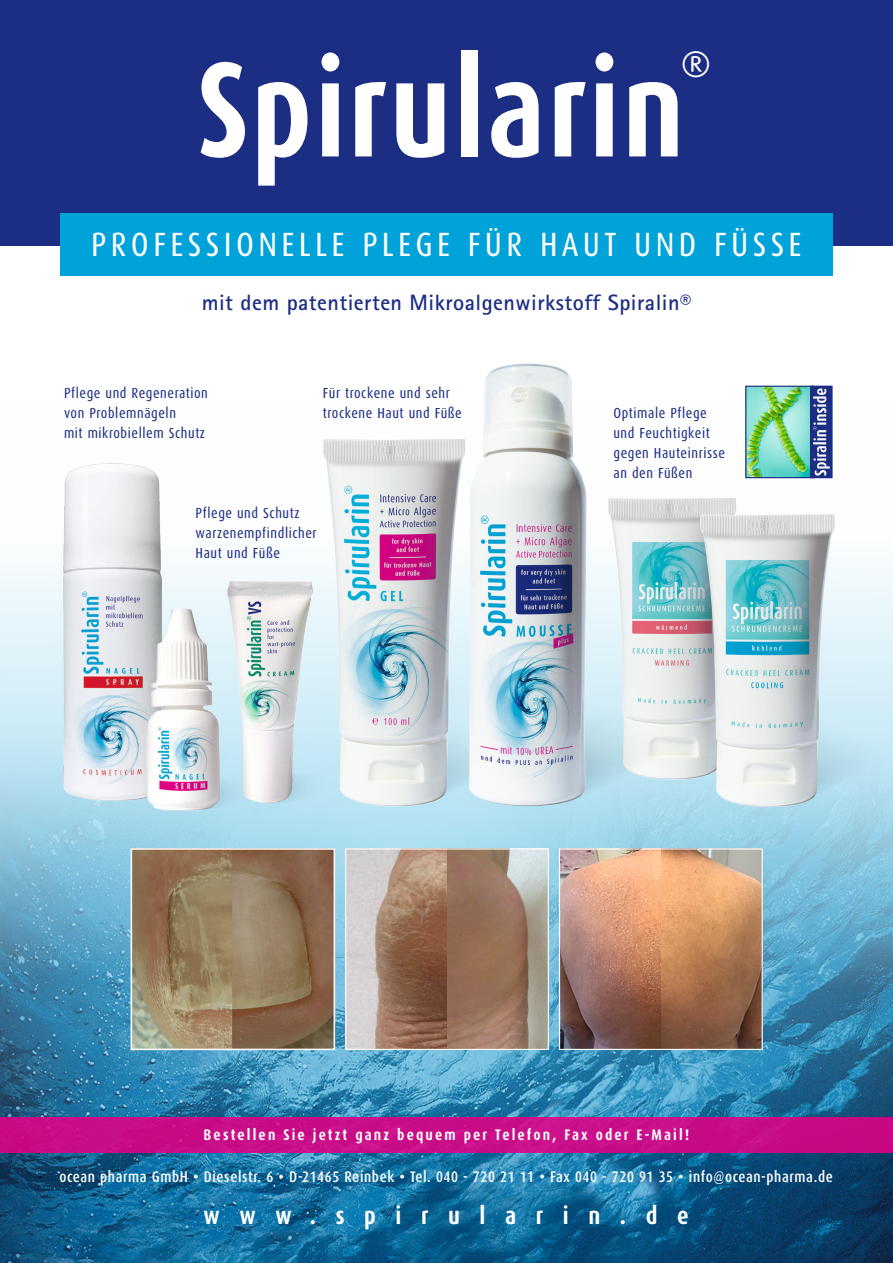
<style>
.page{position:relative;width:893px;height:1263px;background:#fff}
.page>*{position:absolute;margin:0;border:0;box-sizing:border-box;transform-origin:0 0}
.t1{font:700 135.45px "Dax Condensed";letter-spacing:.02em;color:#fff;scale:.94 1}
.t2{font:700 37.2px "Dax Condensed";color:#fff}
.t3{font:33.6px "Dax Condensed";letter-spacing:.13em;color:#fff}
.t4{font:700 24.45px "Dax Condensed";letter-spacing:.8em;color:#fff}
.t5{font:700 22.2px "Rotis Sans Serif";letter-spacing:.02em;color:#1c2e84}
.t6{font:500 15.3px "Dax Condensed";letter-spacing:.04em;color:#fff}
.t7{font:700 15.3px "Dax Condensed";letter-spacing:.14em;color:#fff}
.t8{font:14.55px/20px "Dax Condensed";letter-spacing:.04em;color:#1c2e84}
</style>
<div class="page">
<img style="left:0;top:592px;width:893px;height:671px">
<img style="left:747px;top:388px;width:63px;height:88px">
<div style="left:745px;top:386px;width:69px;height:92px;border:1px solid #1c2e84"></div>
<div style="left:811px;top:386px;width:21px;height:92px;background:#1c2e84"></div>
<div style="left:810px;top:386px;width:23px;height:92px;border:1px solid #1c2e84"></div>
<svg style="left:813px;top:388px;width:17px;height:88px"></svg>
<svg style="left:841px;top:694px;width:44px;height:111px;background:#c1e5f2"></svg>
<img style="left:590px;top:498px;width:83px;height:173px">
<img style="left:673px;top:498px;width:168px;height:324px">
<img style="left:318px;top:439px;width:168px;height:380px">
<svg style="left:370px;top:671px;width:307px;height:135px"></svg>
<img style="left:440px;top:363px;width:150px;height:448px">
<img style="left:41px;top:463px;width:123px;height:345px">
<img style="left:135px;top:592px;width:101px;height:228px">
<svg style="left:82px;top:692px;width:251px;height:120px"></svg>
<img style="left:222px;top:568px;width:103px;height:245px">
<div style="left:0;top:1117px;width:893px;height:36px;background:#c80c87"></div>
<div style="left:0;top:0;width:893px;height:245px;background:#1c2e84"></div>
<div style="left:60px;top:213px;width:773px;height:62px;background:#00a3d9"></div>
<img style="left:134px;top:851px;width:198px;height:196px">
<div style="left:131px;top:848px;width:204px;height:202px;border:2px solid #fff"></div>
<img style="left:347px;top:850px;width:100px;height:198px">
<img style="left:447px;top:850px;width:100px;height:198px">
<div style="left:345px;top:848px;width:204px;height:202px;border:1px solid #fff"></div>
<img style="left:561px;top:850px;width:101px;height:198px">
<img style="left:662px;top:850px;width:99px;height:198px">
<div style="left:559px;top:848px;width:204px;height:202px;border:1px solid #fff"></div>
<h1 class="t1" style="left:197px;top:35px;width:520px">Spirularin</h1>
<h2 class="t2" style="left:681px;top:44px;width:31px">®</h2>
<h3 class="t3" style="left:91px;top:226px;width:712px">PROFESSIONELLE PLEGE FÜR HAUT UND FÜSSE</h3>
<h3 class="t5" style="left:202px;top:288px;width:491px">mit dem patentierten Mikroalgenwirkstoff Spiralin®</h3>
<p class="t8" style="left:64px;top:383px;width:145px">Pflege und Regeneration von Problemnägeln<br>mit mikrobiellem Schutz</p>
<p class="t8" style="left:323px;top:383px;width:141px">Für trockene und sehr trockene Haut und Füße</p>
<p class="t8" style="left:196px;top:503px;width:123px">Pflege und Schutz warzenempfindlicher<br>Haut und Füße</p>
<p class="t8" style="left:613px;top:403px;width:113px">Optimale Pflege und Feuchtigkeit gegen Hauteinrisse an den Füßen</p>
<p class="t7" style="left:204px;top:1126px;width:487px">Bestellen Sie jetzt ganz bequem per Telefon, Fax oder E-Mail!</p>
<p class="t6" style="left:59px;top:1168px;width:775px">ocean pharma GmbH • Dieselstr. 6 • D-21465 Reinbek • Tel. 040 - 720 21 11 • Fax 040 - 720 91 35 • info@ocean-pharma.de</p>
<h3 class="t4" style="left:204px;top:1202px;width:487px">www.spirularin.de</h3>
</div>
